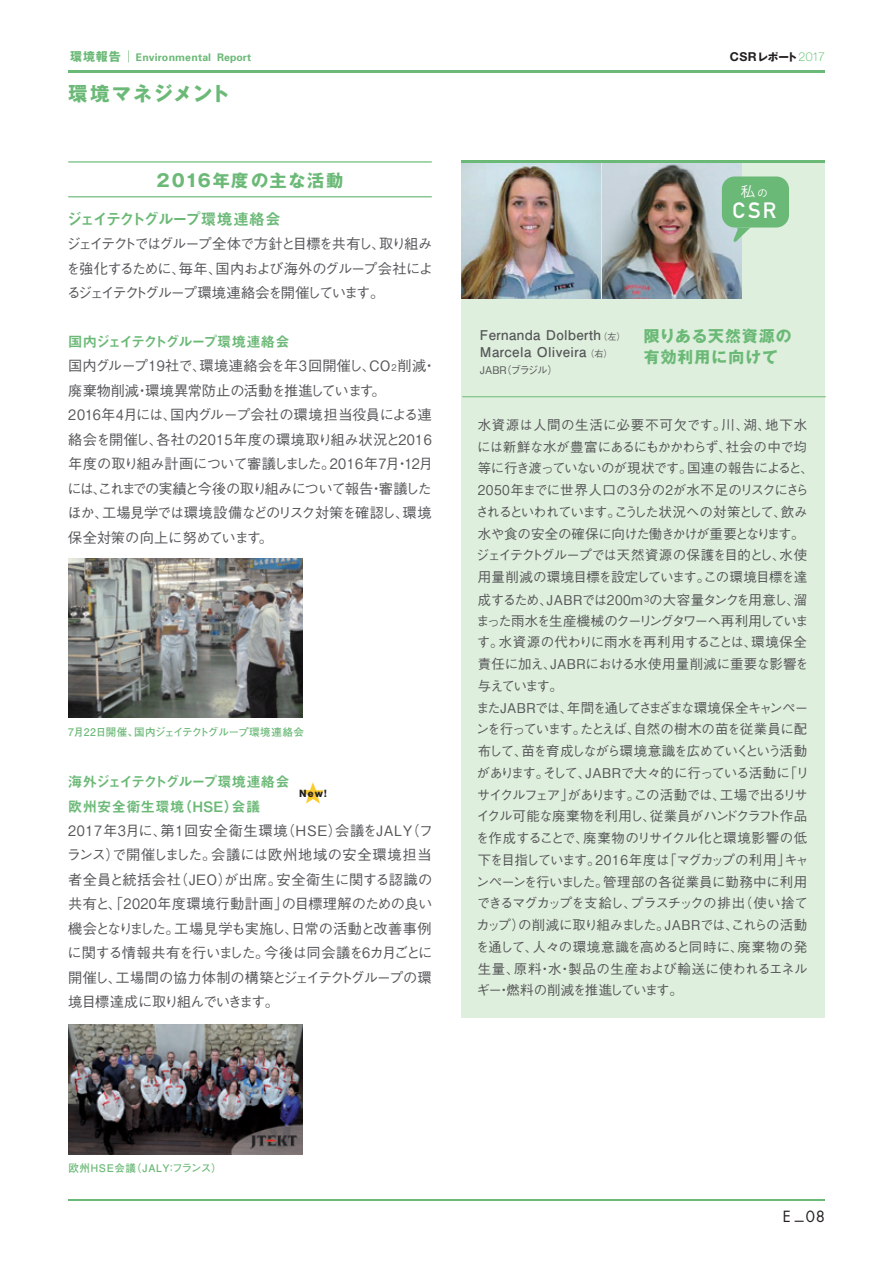
<style>
.page{position:relative;width:893px;height:1263px;background:#fff}
.page>*{position:absolute;margin:0;border:0;box-sizing:border-box;transform-origin:0 0}
.t1{font:21.9px "DIN Mittelschrift Alternate";color:#fff}
.t2{font:700 19.5px "Gothic MB101 Pro";letter-spacing:.055em;color:#6bb977}
.t3{font:700 17.25px "Gothic MB101 Pro";letter-spacing:.09em;color:#6bb977}
.t4{font:700 15.75px/21px "Gothic MB101 Pro";letter-spacing:.075em;color:#6bb977}
.t5{font:15.75px "Midashi Go Pro MB31";letter-spacing:-.12em;color:#6bb977}
.t6{font:15px "Futura";color:#231f20}
.t7{font:15px "Koburina Go Std W3";color:#fff}
.t8{font:500 14.25px/24.5px "Gothic BBB Pro";letter-spacing:-.035em;color:#57585a;text-align:justify}
.t9{font:500 14.25px/24.5px "Gothic BBB Pro";letter-spacing:-.035em;color:#57585a;text-align:justify;scale:.9 1}
.t10{font:14.25px/24.5px "Midashi Go Pro MB31";letter-spacing:.02em;color:#6bb977}
.t11{font:14.25px "Midashi Go Pro MB31";letter-spacing:-.085em;color:#6bb977}
.t12{font:500 13.5px/21.8px "Gothic BBB Pro";letter-spacing:-.055em;color:#57585a}
.t13{font:500 13.5px/21.9px "Gothic BBB Pro";letter-spacing:-.035em;color:#57585a}
.t14{font:700 13.5px/16.5px "Futo Go B101 Pro";letter-spacing:.025em;color:#57585a}
.t15{font:700 10.65px "Gothic MB101 Pro";color:#231f20}
.t16{font:700 10.5px "Futo Go B101 Pro";letter-spacing:-.025em;color:#6bb977}
.t17{font:700 10.5px "Univers";letter-spacing:.01em;color:#6bb977}
.t18{font:700 10.5px "Futo Go B101 Pro";letter-spacing:.05em;color:#6bb977}
.t19{font:500 10.5px "Gothic BBB Pro";letter-spacing:-.05em;color:#57585a}
.t20{font:700 10.35px "AG Old Face";color:#231f20}
.s1{font-family:"Gothic MB101 Pro";font-size:12px}
.s2{font-size:9.3px}
.s3{font-family:"Helvetica Neue";font-size:12.3px}
.s4{font-family:"Helvetica Neue";font-weight:100;font-size:12.3px;color:#3ab54a}
.s5{font-size:10.95px}
.s6{font-family:"Gothic BBB Pro";font-weight:500;font-size:9px}
.s7{font-size:14.25px}
</style>
<div class="page">
<div style="left:461px;top:161px;width:364px;height:857px;background:#dfefdd"></div>
<img style="left:68px;top:558px;width:234px;height:159px">
<img style="left:68px;top:1024px;width:235px;height:130px">
<img style="left:461px;top:163px;width:140px;height:135px">
<img style="left:603px;top:163px;width:139px;height:135px">
<div style="left:722px;top:176px;width:67px;height:51px;background:#6bb977;border-radius:13px"></div>
<svg style="left:733px;top:227px;width:19px;height:16px"></svg>
<hr style="left:461px;top:161px;width:364px;height:2px;background:#6bb977">
<hr style="left:462px;top:396px;width:364px;height:1px;background:#6bb977">
<hr style="left:68px;top:1199px;width:757px;height:1px;background:#6bb977">
<hr style="left:68px;top:70px;width:757px;height:2px;background:#6bb977">
<svg style="left:302px;top:782px;width:22px;height:22px"></svg>
<hr style="left:68px;top:161px;width:364px;height:2px;background:#6bb977">
<hr style="left:68px;top:196px;width:364px;height:1px;background:#6bb977">
<p class="t17" style="left:70px;top:51px;width:183px"><span class="s1">環境報告｜</span> Environmental Report</p>
<h2 class="t2" style="left:68px;top:77px;width:163px">環境マネジメント</h2>
<p class="t3" style="left:156px;top:166px;width:189px">2016年度の主な活動</p>
<p class="t5" style="left:67px;top:206px;width:215px">ジェイテクトグループ環境連絡会</p>
<p class="t8" style="left:66px;top:230px;width:368px">ジェイテクトではグループ全体で方針と目標を共有し、取り組みを強化するために、毎年、国内および海外のグループ会社によるジェイテクトグループ環境連絡会を開催しています。</p>
<p class="t11" style="left:68px;top:330px;width:223px">国内ジェイテクトグループ環境連絡会</p>
<p class="t8" style="left:67px;top:352px;width:370px;text-align:left">国内グループ19社で、環境連絡会を年3回開催し、CO<span class="s2">2</span>削減・廃棄物削減・環境異常防止の活動を推進しています。<br>2016年4月には、国内グループ会社の環境担当役員による連絡会を開催し、各社の2015年度の環境取り組み状況と2016年度の取り組み計画について審議しました。2016年7月・12月には、これまでの実績と今後の取り組みについて報告・審議したほか、工場見学では環境設備などのリスク対策を確認し、環境保全対策の向上に努めています。</p>
<p class="t16" style="left:68px;top:723px;width:237px">7月22日開催、国内ジェイテクトグループ環境連絡会</p>
<p class="t10" style="left:68px;top:768px;width:223px">海外ジェイテクトグループ環境連絡会欧州安全衛生環境（HSE）会議</p>
<p class="t9" style="left:67px;top:817px;width:408px">2017年3月に、第1回安全衛生環境（HSE）会議をJALY（フランス）で開催しました。会議には欧州地域の安全環境担当者全員と統括会社（JEO）が出席。安全衛生に関する認識の共有と、「2020年度環境行動計画」の目標理解のための良い機会となりました。工場見学も実施し、日常の活動と改善事例に関する情報共有を行いました。今後は同会議を6カ月ごとに開催し、工場間の協力体制の構築とジェイテクトグループの環境目標達成に取り組んでいきます。</p>
<p class="t20" style="left:299px;top:787px;width:29px">New!</p>
<p class="t15" style="left:730px;top:48px;width:97px"><span class="s3">CSR</span>レポート<span class="s4">2017</span></p>
<p class="t7" style="left:741px;top:180px;width:29px">私<span class="s5">の</span></p>
<h1 class="t1" style="left:732px;top:197px;width:45px">CSR</h1>
<p class="t14" style="left:480px;top:325px;width:147px">Fernanda Dolberth<span class="s6">（左）<br></span>Marcela Oliveira<span class="s6">（右）</span></p>
<p class="t19" style="left:480px;top:362px;width:79px">JABR（ブラジル）</p>
<p class="t4" style="left:644px;top:324px;width:149px">限りある天然資源の有効利用に向けて</p>
<p class="t13" style="left:476px;top:412px;width:340px">水資源は人間の生活に必要不可欠です。川、湖、地下水には新鮮な水が豊富にあるにもかかわらず、社会の中で均等に行き渡っていないのが現状です。国連の報告によると、<br>2050年までに世界人口の3分の2が水不足のリスクにさらされるといわれています。こうした状況への対策として、飲み水や食の安全の確保に向けた働きかけが重要となります。ジェイテクトグループでは天然資源の保護を目的とし、水使用量削減の環境目標を設定しています。この環境目標を達成するため、JABRでは200<span class="s7">m</span> <sup>3</sup>の大容量タンクを用意し、溜</p>
<p class="t12" style="left:476px;top:608px;width:335px">まった雨水を生産機械のクーリングタワーへ再利用しています。水資源の代わりに雨水を再利用することは、環境保全責任に加え、JABRにおける水使用量削減に重要な影響を与えています。<br>またJABRでは、年間を通してさまざまな環境保全キャンペーンを行っています。たとえば、自然の樹木の苗を従業員に配布して、苗を育成しながら環境意識を広めていくという活動があります。そして、JABRで大々的に行っている活動に「リサイクルフェア」があります。この活動では、工場で出るリサイクル可能な廃棄物を利用し、従業員がハンドクラフト作品を作成することで、廃棄物のリサイクル化と環境影響の低下を目指しています。2016年度は「マグカップの利用」キャンペーンを行いました。管理部の各従業員に勤務中に利用できるマグカップを支給し、プラスチックの排出（使い捨てカップ）の削減に取り組みました。JABRでは、これらの活動を通して、人々の環境意識を高めると同時に、廃棄物の発生量、原料・水・製品の生産および輸送に使われるエネルギー・燃料の削減を推進しています。</p>
<p class="t18" style="left:68px;top:1159px;width:155px">欧州HSE会議（JALY：フランス）</p>
<p class="t6" style="left:783px;top:1206px;width:44px">E _08</p>
</div>
